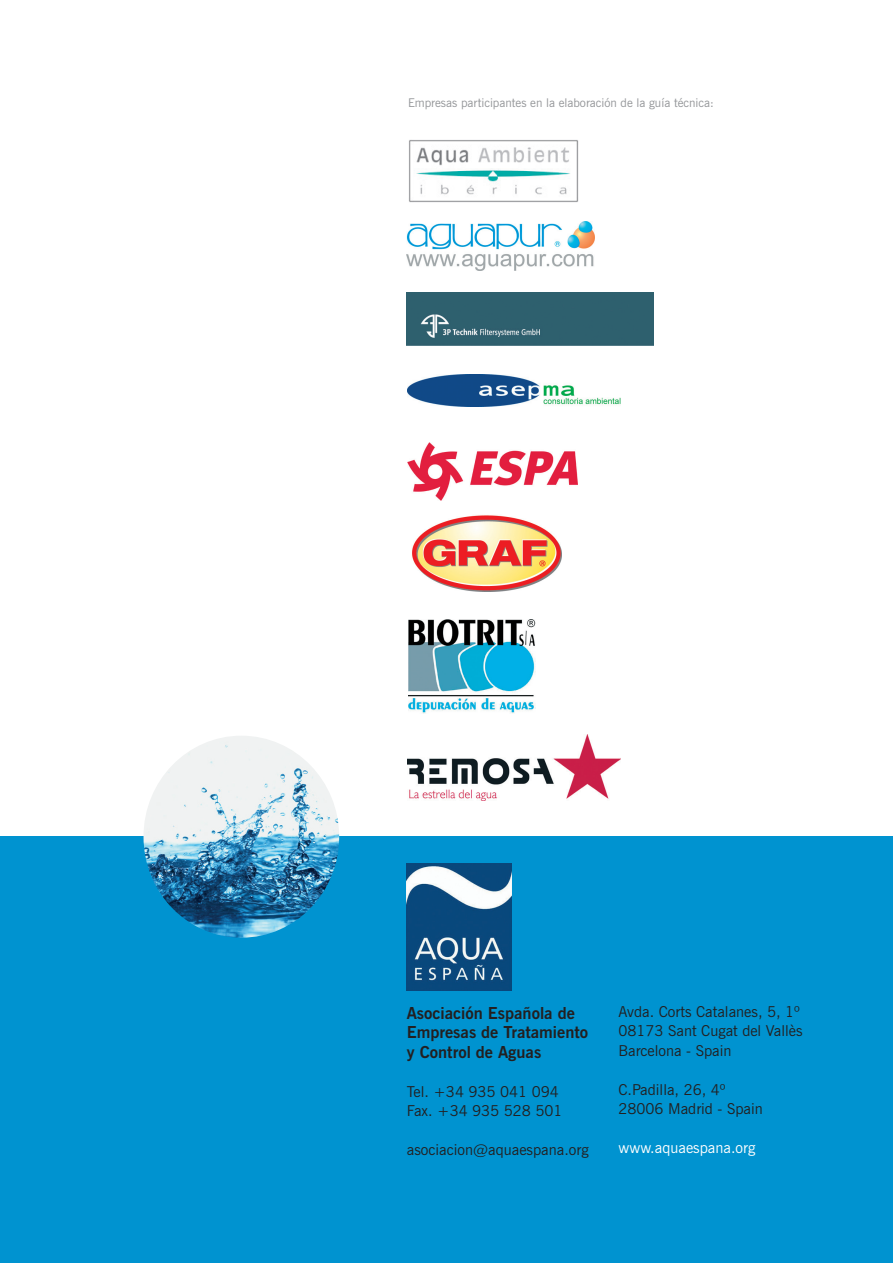
<style>
.page{position:relative;width:893px;height:1263px;background:#fff}
.page>*{position:absolute;margin:0;border:0;box-sizing:border-box;transform-origin:0 0}
.t1{font:700 16.5px/19.5px "News Gothic BT";color:#231f20}
.t2{font:15px "News Gothic BT";color:#231f20}
.t3{font:15px "News Gothic BT";color:#fff}
.t4{font:12px "News Gothic BT";color:#939598}
</style>
<div class="page">
<div style="left:0;top:837px;width:892px;height:426px;background:#0093d0"></div>
<img style="left:407px;top:863px;width:105px;height:128px">
<img style="left:409px;top:140px;width:169px;height:63px">
<img style="left:408px;top:374px;width:212px;height:33px">
<img style="left:408px;top:620px;width:127px;height:93px">
<img style="left:408px;top:442px;width:170px;height:58px">
<img style="left:412px;top:515px;width:150px;height:77px">
<img style="left:408px;top:734px;width:212px;height:66px">
<img style="left:144px;top:736px;width:195px;height:202px">
<img style="left:407px;top:221px;width:187px;height:50px">
<div style="left:407px;top:292px;width:246px;height:53px;background:#2e606e"></div>
<p class="t4" style="left:408px;top:95px;width:307px">Empresas participantes en la elaboración de la guía técnica:</p>
<p class="t1" style="left:407px;top:1003px;width:183px">Asociación Española de<br>Empresas de Tratamiento y Control de Aguas</p>
<p class="t2" style="left:407px;top:1082px;width:154px">Tel. +34 935 041 094</p>
<p class="t2" style="left:407px;top:1102px;width:157px">Fax. +34 935 528 501</p>
<p class="t2" style="left:407px;top:1141px;width:183px">asociacion@aquaespana.org</p>
<p class="t2" style="left:618px;top:1002px;width:183px">Avda. Corts Catalanes, 5, 1º</p>
<p class="t2" style="left:618px;top:1022px;width:186px">08173 Sant Cugat del Vallès</p>
<p class="t2" style="left:618px;top:1041px;width:115px">Barcelona - Spain</p>
<p class="t2" style="left:618px;top:1080px;width:108px">C.Padilla, 26, 4º</p>
<p class="t2" style="left:618px;top:1100px;width:146px">28006 Madrid - Spain</p>
<p class="t3" style="left:618px;top:1139px;width:138px">www.aquaespana.org</p>
</div>
